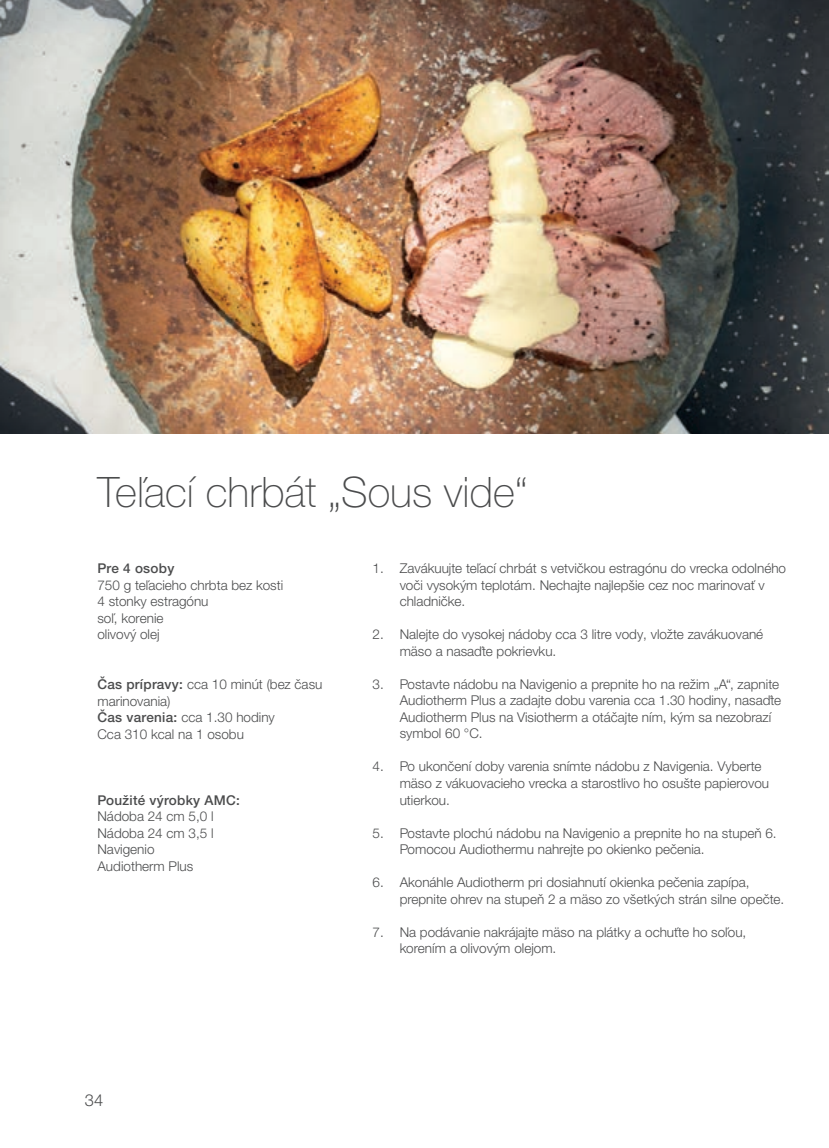
<style>
.page{position:relative;width:829px;height:1148px;background:#fff}
.page>*{position:absolute;margin:0;border:0;box-sizing:border-box;transform-origin:0 0}
.t1{font:100 42px "Helvetica Neue LTW1 G";color:#4b4c4d}
.t2{font:300 16.5px "Helvetica Neue LTW1 G";color:#4b4c4d}
.t3{font:300 13.5px/16.5px "Helvetica Neue LTW1 G";color:#4b4c4d}
.t4{font:500 13.5px "Helvetica Neue LTW1 G";letter-spacing:.02em;color:#4b4c4d}
.s1{font-weight:500}
</style>
<div class="page">
<img style="left:0;top:0;width:828px;height:433px">
<h1 class="t1" style="left:97px;top:466px;width:432px">Teľací chrbát „Sous vide“</h1>
<p class="t4" style="left:97px;top:560px;width:78px">Pre 4 osoby</p>
<p class="t3" style="left:97px;top:576px;width:187px">750 g teľacieho chrbta bez kosti<br>4 stonky estragónu<br>soľ, korenie<br>olivový olej</p>
<p class="t3" style="left:97px;top:675px;width:226px"><span class="s1">Čas prípravy:</span> cca 10 minút (bez času marinovania)<br><span class="s1">Čas varenia:</span> cca 1.30 hodiny<br>Cca 310 kcal na 1 osobu</p>
<p class="t4" style="left:97px;top:791px;width:144px">Použité výrobky AMC:</p>
<p class="t3" style="left:97px;top:807px;width:118px">Nádoba 24 cm 5,0 l<br>Nádoba 24 cm 3,5 l<br>Navigenio<br>Audiotherm Plus</p>
<p class="t3" style="left:399px;top:560px;width:388px;text-indent:-27px">1. Zavákuujte teľací chrbát s vetvičkou estragónu do vrecka odolného voči vysokým teplotám. Nechajte najlepšie cez noc marinovať v chladničke.</p>
<p class="t3" style="left:399px;top:626px;width:365px;text-indent:-27px">2. Nalejte do vysokej nádoby cca 3 litre vody, vložte zavákuované mäso a nasaďte pokrievku.</p>
<p class="t3" style="left:399px;top:675px;width:383px;text-indent:-27px">3. Postavte nádobu na Navigenio a prepnite ho na režim „A“, zapnite Audiotherm Plus a zadajte dobu varenia cca 1.30 hodiny, nasaďte Audiotherm Plus na Visiotherm a otáčajte ním, kým sa nezobrazí symbol 60 °C.</p>
<p class="t3" style="left:399px;top:758px;width:371px;text-indent:-27px">4. Po ukončení doby varenia snímte nádobu z Navigenia. Vyberte mäso z vákuovacieho vrecka a starostlivo ho osušte papierovou utierkou.</p>
<p class="t3" style="left:399px;top:824px;width:378px;text-indent:-27px">5. Postavte plochú nádobu na Navigenio a prepnite ho na stupeň 6.<br>Pomocou Audiothermu nahrejte po okienko pečenia.</p>
<p class="t3" style="left:399px;top:873px;width:386px;text-indent:-27px">6. Akonáhle Audiotherm pri dosiahnutí okienka pečenia zapípa, prepnite ohrev na stupeň 2 a mäso zo všetkých strán silne opečte.</p>
<p class="t3" style="left:399px;top:923px;width:348px;text-indent:-27px">7. Na podávanie nakrájajte mäso na plátky a ochuťte ho soľou, korením a olivovým olejom.</p>
<p class="t2" style="left:85px;top:1090px;width:20px">34</p>
</div>
